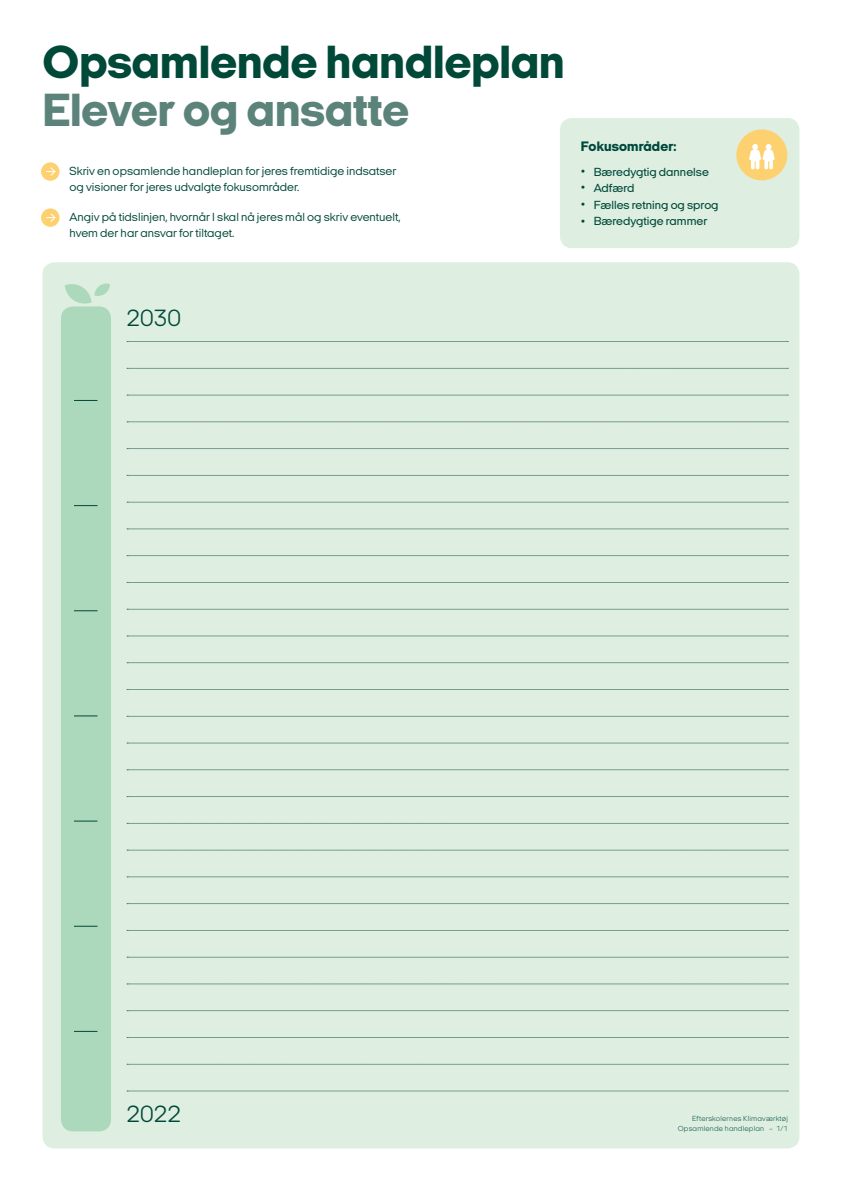
<style>
.page{position:relative;width:842px;height:1191px;background:#fff}
.page>*{position:absolute;margin:0;border:0;box-sizing:border-box;transform-origin:0 0}
.t1{font:800 47.5px "Italian Plate No 2 Expanded";color:#004939}
.t2{font:800 47.5px "Italian Plate No 2 Expanded";color:#5b8379}
.t3{font:300 24px "Italian Plate No 2 Expanded";color:#004939}
.t4{font:800 14px "Italian Plate No 2 Expanded";letter-spacing:.01em;color:#004939}
.t5{font:12px/16px "Italian Plate No 2 Expanded";color:#004939}
.t6{font:500 12px "Italian Plate No 2 Expanded";color:#004939}
.t7{font:11px "Italian Plate No 2 Expanded";color:#004939}
.t8{font:300 7.5px "Italian Plate No 2 Expanded";letter-spacing:.025em;color:#185f51}
</style>
<div class="page">
<div style="left:43px;top:262px;width:756px;height:886px;background:#deefe2;border-radius:12px"></div>
<div style="left:61px;top:306px;width:50px;height:825px;background:#acd9bb;border-radius:12px"></div>
<svg style="left:65px;top:283px;width:45px;height:21px"></svg>
<svg style="left:41px;top:162px;width:19px;height:19px"></svg>
<svg style="left:46px;top:166px;width:10px;height:11px"></svg>
<svg style="left:41px;top:208px;width:19px;height:19px"></svg>
<svg style="left:46px;top:212px;width:10px;height:11px"></svg>
<svg style="left:74px;top:1031px;width:23px;height:1px"></svg>
<svg style="left:74px;top:926px;width:23px;height:1px"></svg>
<svg style="left:74px;top:820px;width:23px;height:1px"></svg>
<svg style="left:74px;top:715px;width:23px;height:1px"></svg>
<svg style="left:74px;top:610px;width:23px;height:1px"></svg>
<svg style="left:74px;top:505px;width:23px;height:1px"></svg>
<svg style="left:74px;top:400px;width:23px;height:1px"></svg>
<svg style="left:127px;top:368px;width:661px;height:1px"></svg>
<svg style="left:127px;top:341px;width:661px;height:1px"></svg>
<svg style="left:127px;top:395px;width:661px;height:1px"></svg>
<svg style="left:127px;top:422px;width:661px;height:1px"></svg>
<svg style="left:127px;top:502px;width:661px;height:1px"></svg>
<svg style="left:127px;top:448px;width:661px;height:1px"></svg>
<svg style="left:127px;top:555px;width:661px;height:1px"></svg>
<svg style="left:127px;top:529px;width:661px;height:1px"></svg>
<svg style="left:127px;top:475px;width:661px;height:1px"></svg>
<svg style="left:127px;top:582px;width:661px;height:1px"></svg>
<svg style="left:127px;top:609px;width:661px;height:1px"></svg>
<svg style="left:127px;top:636px;width:661px;height:1px"></svg>
<svg style="left:127px;top:716px;width:661px;height:1px"></svg>
<svg style="left:127px;top:662px;width:661px;height:1px"></svg>
<svg style="left:127px;top:769px;width:661px;height:1px"></svg>
<svg style="left:127px;top:743px;width:661px;height:1px"></svg>
<svg style="left:127px;top:689px;width:661px;height:1px"></svg>
<svg style="left:127px;top:796px;width:661px;height:1px"></svg>
<svg style="left:127px;top:823px;width:661px;height:1px"></svg>
<svg style="left:127px;top:903px;width:661px;height:1px"></svg>
<svg style="left:127px;top:850px;width:661px;height:1px"></svg>
<svg style="left:127px;top:957px;width:661px;height:1px"></svg>
<svg style="left:127px;top:930px;width:661px;height:1px"></svg>
<svg style="left:127px;top:876px;width:661px;height:1px"></svg>
<svg style="left:127px;top:983px;width:661px;height:1px"></svg>
<svg style="left:127px;top:1064px;width:661px;height:1px"></svg>
<svg style="left:127px;top:1010px;width:661px;height:1px"></svg>
<svg style="left:127px;top:1090px;width:661px;height:1px"></svg>
<svg style="left:127px;top:1037px;width:661px;height:1px"></svg>
<div style="left:560px;top:118px;width:239px;height:130px;background:#deefe2;border-radius:12px"></div>
<div style="left:736px;top:129px;width:51px;height:51px;background:#fed170;border-radius:50%"></div>
<svg style="left:749px;top:144px;width:26px;height:25px"></svg>
<p class="t1" style="left:43px;top:37px;width:524px">Opsamlende handleplan</p>
<p class="t2" style="left:43px;top:85px;width:368px">Elever og ansatte</p>
<p class="t5" style="left:70px;top:163px;width:328px">Skriv en opsamlende handleplan for jeres fremtidige indsatser</p>
<p class="t5" style="left:70px;top:179px;width:231px">og visioner for jeres udvalgte fokusområder.</p>
<p class="t5" style="left:70px;top:209px;width:332px">Angiv på tidslinjen, hvornår I skal nå jeres mål og skriv eventuelt, hvem der har ansvar for tiltaget.</p>
<p class="t4" style="left:581px;top:139px;width:97px">Fokusområder:</p>
<p class="t7" style="left:581px;top:165px;width:5px">•</p>
<p class="t7" style="left:581px;top:182px;width:5px">•</p>
<p class="t7" style="left:581px;top:198px;width:5px">•</p>
<p class="t7" style="left:581px;top:215px;width:5px">•</p>
<p class="t6" style="left:594px;top:165px;width:117px">Bæredygtig dannelse</p>
<p class="t6" style="left:594px;top:182px;width:42px">Adfærd</p>
<p class="t6" style="left:594px;top:198px;width:126px">Fælles retning og sprog</p>
<p class="t6" style="left:594px;top:215px;width:115px">Bæredygtige rammer</p>
<p class="t3" style="left:127px;top:305px;width:56px">2030</p>
<p class="t3" style="left:127px;top:1100px;width:56px">2022</p>
<p class="t8" style="left:692px;top:1114px;width:97px">Efterskolernes Klimaværktøj</p>
<p class="t8" style="left:678px;top:1124px;width:112px">Opsamlende handleplan – 1/1</p>
</div>
